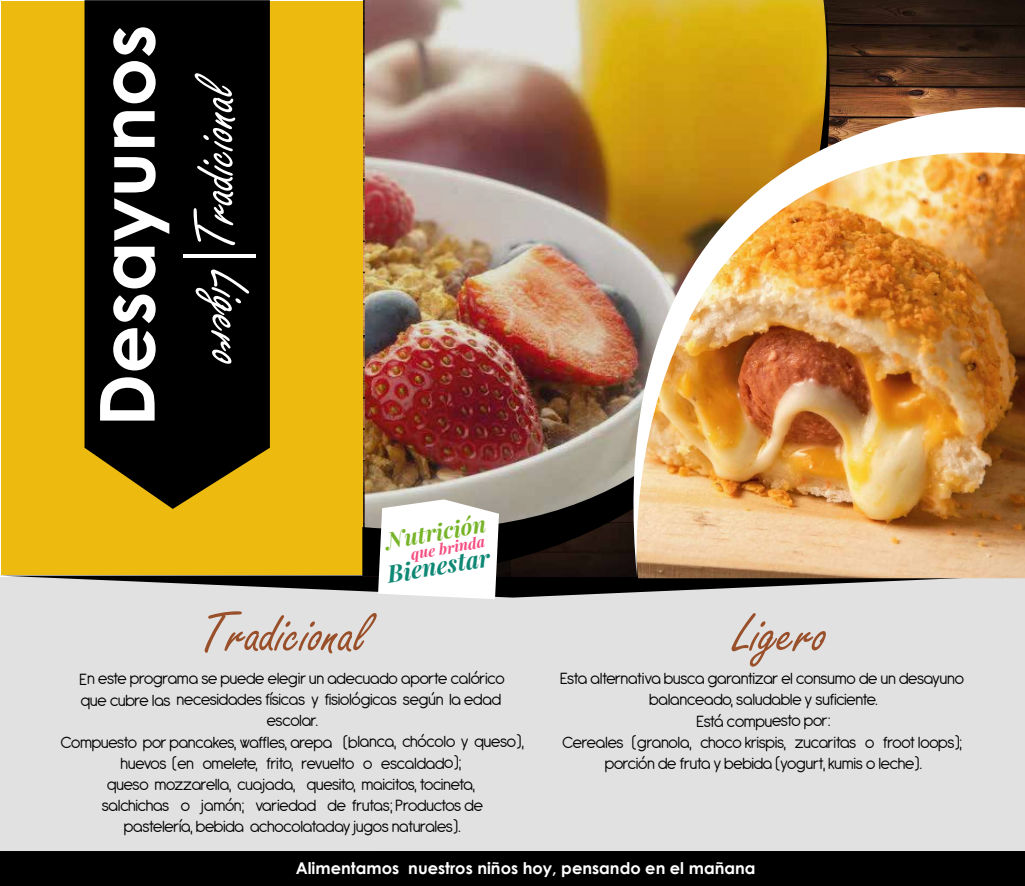
<style>
.page{position:relative;width:1025px;height:886px;background:#fff}
.page>*{position:absolute;margin:0;border:0;box-sizing:border-box;transform-origin:0 0}
.t1{font:700 75.9px "Century Gothic";color:#fff}
.t2{font:60.3px "Freestyle Script";color:#fff}
.t3{font:60.3px "Freestyle Script";color:#994f29}
.t4{font:italic 700 23.92px "Playfair Display";color:#0f8875}
.t5{font:italic 700 22.58px "Playfair Display";color:#77b429}
.t6{font:17.62px/21.1px "Antipasto";letter-spacing:-.04em;color:#000;text-align:center}
.t7{font:700 16.2px "Century Gothic";color:#fff}
.t8{font:italic 700 15.15px "Playfair Display";color:#f44c7f}
</style>
<div class="page">
<div style="left:0;top:577px;width:1024px;height:273px;background:#e1e1e1"></div>
<div style="left:0;top:851px;width:1024px;height:35px;background:#000"></div>
<img style="left:0;top:0;width:1024px;height:599px">
<hr style="left:183px;top:255px;width:72px;height:3px;background:#fff">
<img style="left:590px;top:75px;width:434px;height:502px">
<h1 class="t1" style="left:69px;top:427px;width:404px;rotate:-90deg">Desayunos</h1>
<h2 class="t2" style="left:183px;top:249px;width:179px;rotate:-90deg">Tradicional</h2>
<h2 class="t2" style="left:261px;top:272px;width:97px;rotate:90deg">Ligero</h2>
<p class="t5" style="left:383px;top:526px;width:103px;rotate:-10deg">Nutrición</p>
<p class="t8" style="left:409px;top:544px;width:77px;rotate:-10deg">que brinda</p>
<h3 class="t4" style="left:384px;top:558px;width:105px;rotate:-10deg">Bienestar</h3>
<h2 class="t3" style="left:200px;top:601px;width:169px">Tradicional</h2>
<h2 class="t3" style="left:733px;top:601px;width:95px">Ligero</h2>
<p class="t6" style="left:60px;top:668px;width:465px">En este programa se puede elegir un adecuado aporte calórico<br>que cubre las necesidades físicas y fisiológicas según la edad escolar.<br>Compuesto por pancakes, waffles, arepa (blanca, chócolo y queso), huevos (en omelete, frito, revuelto o escaldado);<br>queso mozzarella, cuajada, quesito, maicitos, tocineta,<br>salchichas o jamón; variedad de frutas; Productos de<br>pastelería, bebida achocolataday jugos naturales).</p>
<p class="t6" style="left:560px;top:668px;width:405px">Esta alternativa busca garantizar el consumo de un desayuno balanceado, saludable y suficiente.<br>Está compuesto por:<br>Cereales (granola, choco krispis, zucaritas o froot loops); porción de fruta y bebida (yogurt, kumis o leche).</p>
<p class="t7" style="left:296px;top:856px;width:461px">Alimentamos nuestros niños hoy, pensando en el mañana</p>
</div>
